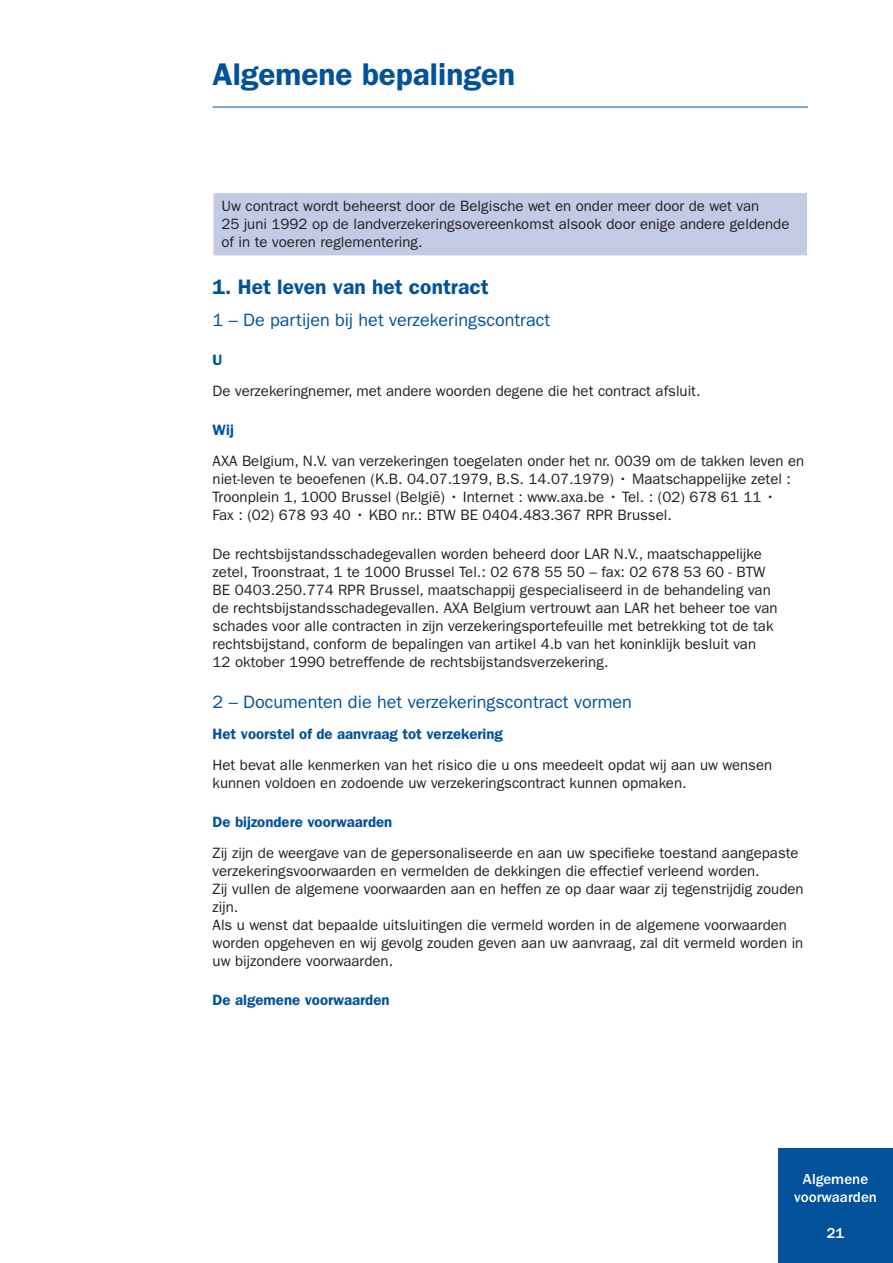
<style>
.page{position:relative;width:893px;height:1263px;background:#fff}
.page>*{position:absolute;margin:0;border:0;box-sizing:border-box;transform-origin:0 0}
._2_-_heading_1_boven{font:600 31.5px "ITC Franklin Gothic Std";color:#01529a}
._2_-_Hoofdstuk{font:600 21px "ITC Franklin Gothic Std";color:#01529a}
._2_-_Titel{font:18px "ITC Franklin Gothic Std";color:#01529a}
._2_-_Body{font:15px/18px "ITC Franklin Gothic Std";color:#231f20}
._2_-_Body_pantone_me{font:600 15px "ITC Franklin Gothic Std";color:#01529a}
._2_-_Body-2{font:600 15px "ITC Franklin Gothic Std";color:#01529a}
.t1{font:500 15px/18px "ITC Franklin Gothic Std";color:#fff;text-align:center}
</style>
<div class="page">
<div style="left:778px;top:1148px;width:115px;height:115px;background:#01529a"></div>
<hr style="left:213px;top:107px;width:595px;height:1px;background:#01529a">
<div style="left:213px;top:193px;width:594px;height:63px;background:#c3cbe4"></div>
<hr style="left:213px;top:193px;width:1px;height:62px;background:#fff">
<hr style="left:213px;top:255px;width:595px;height:1px;background:#fff">
<p class="_2_-_heading_1_boven" style="left:213px;top:56px;width:304px">Algemene bepalingen</p>
<p class="_2_-_Body" style="left:221px;top:197px;width:569px">Uw contract wordt beheerst door de Belgische wet en onder meer door de wet van<br>25 juni 1992 op de landverzekeringsovereenkomst alsook door enige andere geldende of in te voeren reglementering.</p>
<p class="_2_-_Hoofdstuk" style="left:213px;top:274px;width:278px">1. Het leven van het contract</p>
<p class="_2_-_Titel" style="left:213px;top:310px;width:339px">1 – De partijen bij het verzekeringscontract</p>
<p class="_2_-_Body_pantone_me" style="left:213px;top:351px;width:11px">U</p>
<p class="_2_-_Body" style="left:213px;top:382px;width:489px">De verzekeringnemer, met andere woorden degene die het contract afsluit.</p>
<p class="_2_-_Body_pantone_me" style="left:213px;top:421px;width:23px">Wij</p>
<p class="_2_-_Body" style="left:213px;top:452px;width:593px">AXA Belgium, N.V. van verzekeringen toegelaten onder het nr. 0039 om de takken leven en niet-leven te beoefenen (K.B. 04.07.1979, B.S. 14.07.1979) • Maatschappelijke zetel :<br>Troonplein 1, 1000 Brussel (België) • Internet : www.axa.be • Tel. : (02) 678 61 11 •<br>Fax : (02) 678 93 40 • KBO nr.: BTW BE 0404.483.367 RPR Brussel.</p>
<p class="_2_-_Body" style="left:213px;top:545px;width:566px">De rechtsbijstandsschadegevallen worden beheerd door LAR N.V., maatschappelijke zetel, Troonstraat, 1 te 1000 Brussel Tel.: 02 678 55 50 – fax: 02 678 53 60 - BTW BE 0403.250.774 RPR Brussel, maatschappij gespecialiseerd in de behandeling van de rechtsbijstandsschadegevallen. AXA Belgium vertrouwt aan LAR het beheer toe van schades voor alle contracten in zijn verzekeringsportefeuille met betrekking tot de tak rechtsbijstand, conform de bepalingen van artikel 4.b van het koninklijk besluit van 12 oktober 1990 betreffende de rechtsbijstandsverzekering.</p>
<p class="_2_-_Titel" style="left:213px;top:692px;width:421px">2 – Documenten die het verzekeringscontract vormen</p>
<p class="_2_-_Body_pantone_me" style="left:213px;top:725px;width:292px">Het voorstel of de aanvraag tot verzekering</p>
<p class="_2_-_Body" style="left:213px;top:756px;width:561px">Het bevat alle kenmerken van het risico die u ons meedeelt opdat wij aan uw wensen kunnen voldoen en zodoende uw verzekeringscontract kunnen opmaken.</p>
<p class="_2_-_Body-2" style="left:213px;top:813px;width:181px">De bijzondere voorwaarden</p>
<p class="_2_-_Body" style="left:213px;top:844px;width:592px">Zij zijn de weergave van de gepersonaliseerde en aan uw specifieke toestand aangepaste verzekeringsvoorwaarden en vermelden de dekkingen die effectief verleend worden.<br>Zij vullen de algemene voorwaarden aan en heffen ze op daar waar zij tegenstrijdig zouden zijn.</p>
<p class="_2_-_Body" style="left:213px;top:916px;width:592px">Als u wenst dat bepaalde uitsluitingen die vermeld worden in de algemene voorwaarden worden opgeheven en wij gevolg zouden geven aan uw aanvraag, zal dit vermeld worden in uw bijzondere voorwaarden.</p>
<p class="_2_-_Body_pantone_me" style="left:213px;top:991px;width:178px">De algemene voorwaarden</p>
<p class="t1" style="left:794px;top:1170px;width:84px">Algemene voorwaarden</p>
<p class="t1" style="left:827px;top:1224px;width:19px">21</p>
</div>
